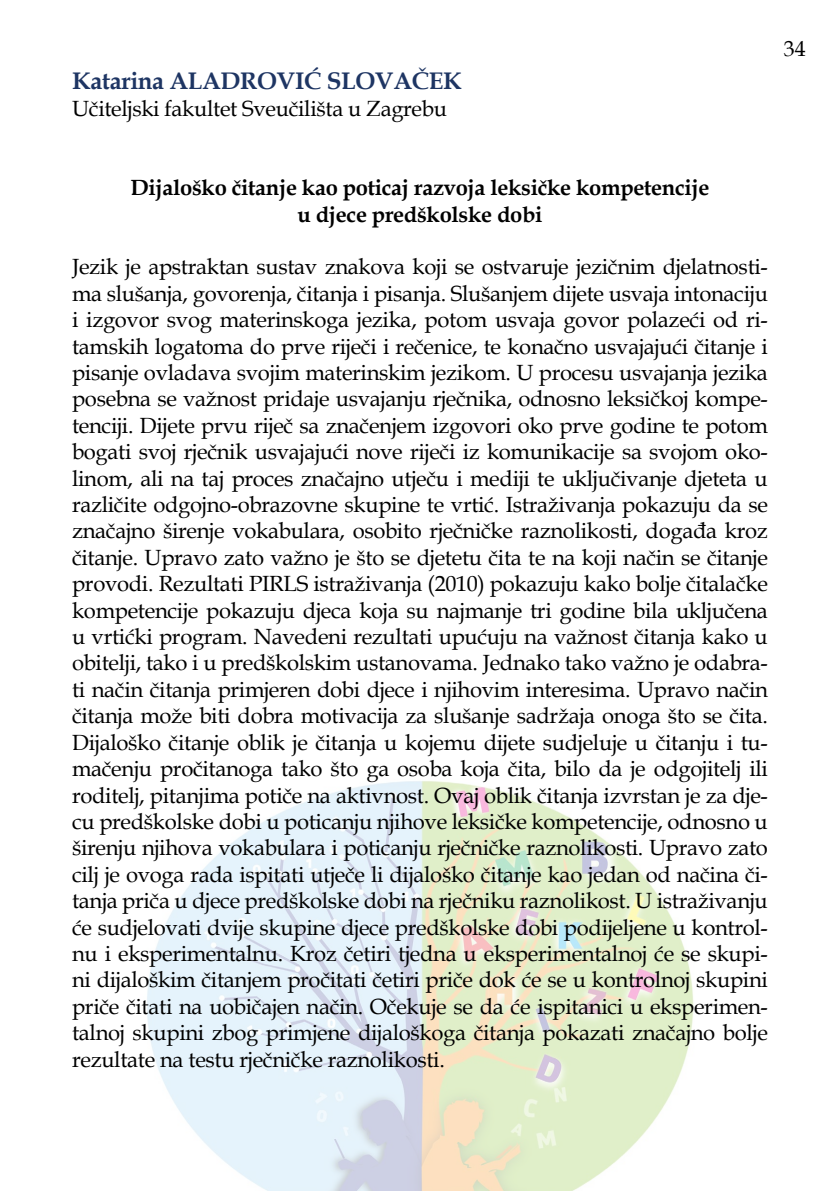
<style>
.page{position:relative;width:840px;height:1191px;background:#fff}
.page>*{position:absolute;margin:0;border:0;box-sizing:border-box;transform-origin:0 0}
.t1{font:700 24px "Book Antiqua";letter-spacing:-.015em;color:#1e3563}
.t2{font:22px/26.4px "Book Antiqua";letter-spacing:-.015em;color:#000;text-align:justify}
.t3{font:700 22px/26.4px "Book Antiqua";letter-spacing:-.015em;color:#000;text-align:center}
</style>
<div class="page">
<img style="left:147px;top:781px;width:547px;height:410px">
<p class="t1" style="left:72px;top:65px;width:391px">Katarina ALADROVIĆ SLOVAČEK</p>
<p class="t2" style="left:72px;top:95px;width:376px">Učiteljski fakultet Sveučilišta u Zagrebu</p>
<p class="t2" style="left:783px;top:34px;width:23px">34</p>
<p class="t3" style="left:130px;top:174px;width:580px">Dijaloško čitanje kao poticaj razvoja leksičke kompetencije u djece predškolske dobi</p>
<p class="t2" style="left:72px;top:253px;width:697px">Jezik je apstraktan sustav znakova koji se ostvaruje jezičnim djelatnosti&shy;ma slušanja, govorenja, čitanja i pisanja. Slušanjem dijete usvaja intonaciju i izgovor svog materinskoga jezika, potom usvaja govor polazeći od ri&shy;tamskih logatoma do prve riječi i rečenice, te konačno usvajajući čitanje i pisanje ovladava svojim materinskim jezikom. U procesu usvajanja jezika posebna se važnost pridaje usvajanju rječnika, odnosno leksičkoj kompe&shy;tenciji. Dijete prvu riječ sa značenjem izgovori oko prve godine te potom bogati svoj rječnik usvajajući nove riječi iz komunikacije sa svojom oko&shy;linom, ali na taj proces značajno utječu i mediji te uključivanje djeteta u različite odgojno-obrazovne skupine te vrtić. Istraživanja pokazuju da se značajno širenje vokabulara, osobito rječničke raznolikosti, događa kroz čitanje. Upravo zato važno je što se djetetu čita te na koji način se čitanje provodi. Rezultati PIRLS istraživanja (2010) pokazuju kako bolje čitalačke kompetencije pokazuju djeca koja su najmanje tri godine bila uključena u vrtićki program. Navedeni rezultati upućuju na važnost čitanja kako u obitelji, tako i u predškolskim ustanovama. Jednako tako važno je odabra&shy;ti način čitanja primjeren dobi djece i njihovim interesima. Upravo način čitanja može biti dobra motivacija za slušanje sadržaja onoga što se čita.<br>Dijaloško čitanje oblik je čitanja u kojemu dijete sudjeluje u čitanju i tu&shy;mačenju pročitanoga tako što ga osoba koja čita, bilo da je odgojitelj ili roditelj, pitanjima potiče na aktivnost. Ovaj oblik čitanja izvrstan je za dje&shy;cu predškolske dobi u poticanju njihove leksičke kompetencije, odnosno u širenju njihova vokabulara i poticanju rječničke raznolikosti. Upravo zato cilj je ovoga rada ispitati utječe li dijaloško čitanje kao jedan od načina či&shy;tanja priča u djece predškolske dobi na rječniku raznolikost. U istraživanju će sudjelovati dvije skupine djece predškolske dobi podijeljene u kontrol&shy;nu i eksperimentalnu. Kroz četiri tjedna u eksperimentalnoj će se skupi&shy;ni dijaloškim čitanjem pročitati četiri priče dok će se u kontrolnoj skupini priče čitati na uobičajen način. Očekuje se da će ispitanici u eksperimen&shy;talnoj skupini zbog primjene dijaloškoga čitanja pokazati značajno bolje rezultate na testu rječničke raznolikosti.</p>
</div>
